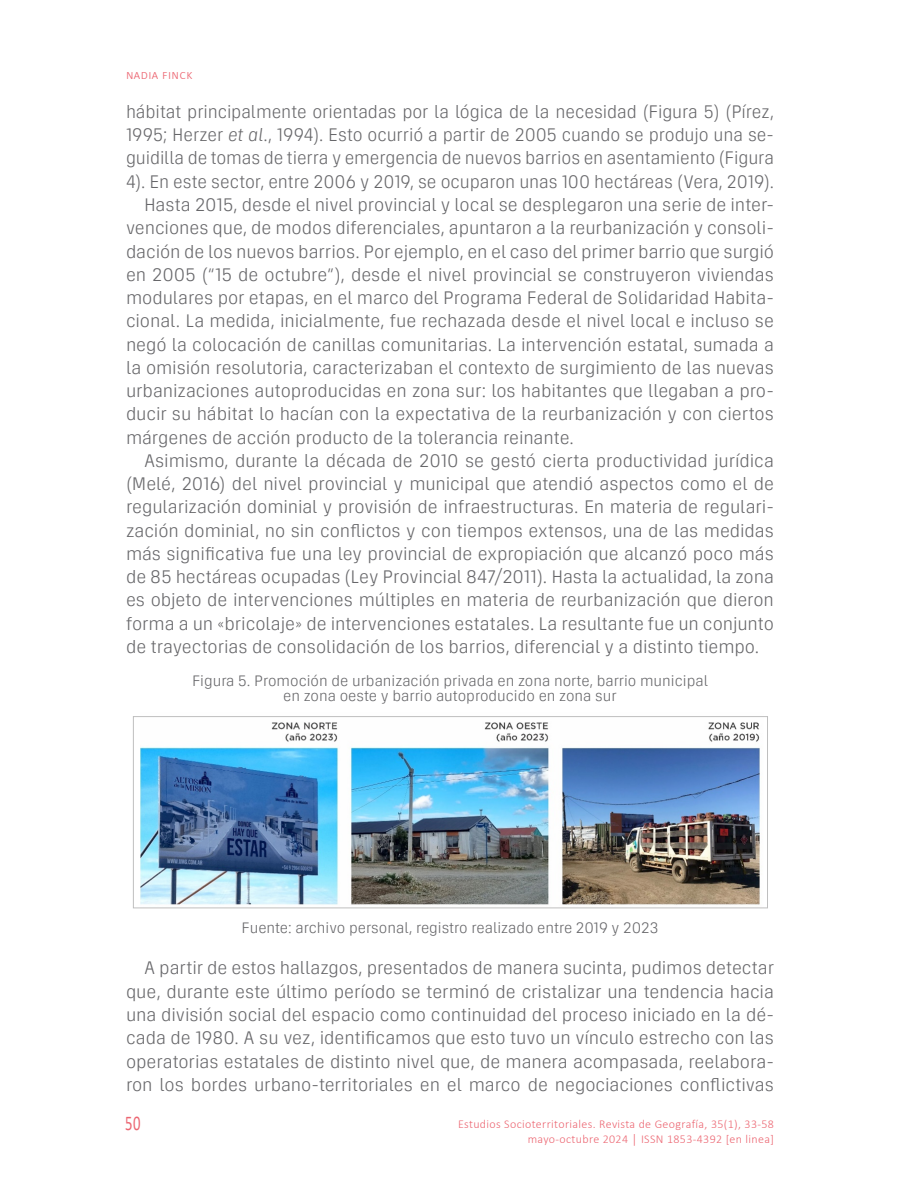
<style>
.page{position:relative;width:900px;height:1200px;background:#fff}
.page>*{position:absolute;margin:0;border:0;box-sizing:border-box;transform-origin:0 0}
.t1{font:21px "Calibri";color:#ec6672;scale:.7 1}
.t2{font:300 18px/23.2px "Serial Premium";letter-spacing:-.005em;color:#67676a;text-align:justify}
.t3{font:300 15px/15px "Serial Premium";color:#67676a;text-align:center}
.t4{font:300 13.5px "Calibri";letter-spacing:.03em;color:#ec6672}
.t5{font:300 12px/15px "Calibri";letter-spacing:.03em;color:#ec6672;text-align:right}
.s1{font-style:italic}
</style>
<div class="page">
<img style="left:135px;top:722px;width:630px;height:187px">
<div style="left:133px;top:716px;width:635px;height:192px;border:1px solid #bfbfbf"></div>
<p class="t4" style="left:126px;top:67px;width:68px">nadia finck</p>
<p class="t2" style="left:126px;top:99px;width:650px">hábitat principalmente orientadas por la lógica de la necesidad (Figura 5) (Pírez,</p>
<p class="t2" style="left:126px;top:122px;width:649px">1995; Herzer <span class="s1">et al</span>., 1994). Esto ocurrió a partir de 2005 cuando se produjo una se-</p>
<p class="t2" style="left:126px;top:146px;width:650px">guidilla de tomas de tierra y emergencia de nuevos barrios en asentamiento (Figura</p>
<p class="t2" style="left:126px;top:169px;width:649px">4). En este sector, entre 2006 y 2019, se ocuparon unas 100 hectáreas (Vera, 2019).</p>
<p class="t2" style="left:144px;top:192px;width:631px">Hasta 2015, desde el nivel provincial y local se desplegaron una serie de inter-</p>
<p class="t2" style="left:126px;top:215px;width:649px">venciones que, de modos diferenciales, apuntaron a la reurbanización y consoli-</p>
<p class="t2" style="left:126px;top:239px;width:650px">dación de los nuevos barrios. Por ejemplo, en el caso del primer barrio que surgió</p>
<p class="t2" style="left:126px;top:262px;width:650px">en 2005 (“15 de octubre”), desde el nivel provincial se construyeron viviendas</p>
<p class="t2" style="left:126px;top:285px;width:649px">modulares por etapas, en el marco del Programa Federal de Solidaridad Habita-</p>
<p class="t2" style="left:126px;top:308px;width:649px">cional. La medida, inicialmente, fue rechazada desde el nivel local e incluso se</p>
<p class="t2" style="left:126px;top:332px;width:650px">negó la colocación de canillas comunitarias. La intervención estatal, sumada a</p>
<p class="t2" style="left:126px;top:355px;width:650px">la omisión resolutoria, caracterizaban el contexto de surgimiento de las nuevas</p>
<p class="t2" style="left:126px;top:378px;width:649px">urbanizaciones autoproducidas en zona sur: los habitantes que llegaban a pro-</p>
<p class="t2" style="left:126px;top:401px;width:650px">ducir su hábitat lo hacían con la expectativa de la reurbanización y con ciertos</p>
<p class="t2" style="left:126px;top:425px;width:450px">márgenes de acción producto de la tolerancia reinante.</p>
<p class="t2" style="left:144px;top:448px;width:632px">Asimismo, durante la década de 2010 se gestó cierta productividad jurídica</p>
<p class="t2" style="left:126px;top:471px;width:649px">(Melé, 2016) del nivel provincial y municipal que atendió aspectos como el de</p>
<p class="t2" style="left:126px;top:494px;width:649px">regularización dominial y provisión de infraestructuras. En materia de regulari-</p>
<p class="t2" style="left:126px;top:518px;width:650px">zación dominial, no sin conflictos y con tiempos extensos, una de las medidas</p>
<p class="t2" style="left:126px;top:541px;width:650px">más significativa fue una ley provincial de expropiación que alcanzó poco más</p>
<p class="t2" style="left:126px;top:564px;width:650px">de 85 hectáreas ocupadas (Ley Provincial 847/2011). Hasta la actualidad, la zona</p>
<p class="t2" style="left:126px;top:587px;width:650px">es objeto de intervenciones múltiples en materia de reurbanización que dieron</p>
<p class="t2" style="left:126px;top:611px;width:650px">forma a un «bricolaje» de intervenciones estatales. La resultante fue un conjunto</p>
<p class="t2" style="left:126px;top:634px;width:635px">de trayectorias de consolidación de los barrios, diferencial y a distinto tiempo.</p>
<p class="t3" style="left:192px;top:672px;width:517px">Figura 5. Promoción de urbanización privada en zona norte, barrio municipal en zona oeste y barrio autoproducido en zona sur</p>
<p class="t3" style="left:242px;top:920px;width:418px">Fuente: archivo personal, registro realizado entre 2019 y 2023</p>
<p class="t2" style="left:126px;top:956px;width:650px;text-indent:18px">A partir de estos hallazgos, presentados de manera sucinta, pudimos detectar que, durante este último período se terminó de cristalizar una tendencia hacia una división social del espacio como continuidad del proceso iniciado en la dé&shy;cada de 1980. A su vez, identificamos que esto tuvo un vínculo estrecho con las operatorias estatales de distinto nivel que, de manera acompasada, reelabora&shy;ron los bordes urbano-territoriales en el marco de negociaciones conflictivas</p>
<p class="t1" style="left:125px;top:1108px;width:23px">50</p>
<p class="t5" style="left:458px;top:1116px;width:318px">Estudios Socioterritoriales. Revista de Geografía, 35(1), 33-58 mayo-octubre 2024 │ ISSN 1853-4392 [en linea]</p>
</div>
